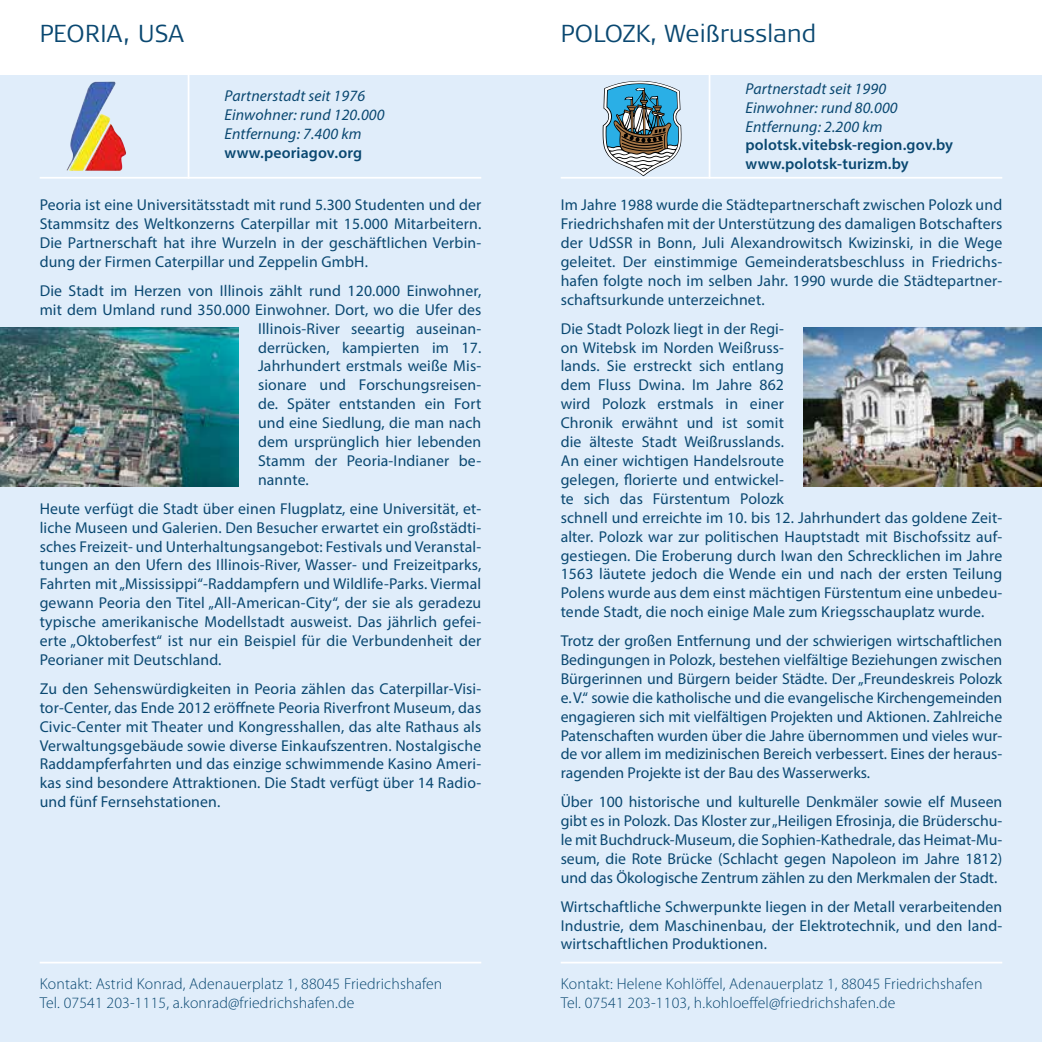
<style>
.page{position:relative;width:1042px;height:1042px;background:#fff}
.page>*{position:absolute;margin:0;border:0;box-sizing:border-box;transform-origin:0 0}
.t1{font:300 24.5px "Signa OT";letter-spacing:.01em;color:#0a4871}
.t2{font:15.75px/18.9px "Myriad Pro";letter-spacing:.01em;color:#0a4871;text-align:justify}
.t3{font:300 15.75px/18.9px "Myriad Pro";letter-spacing:.01em;color:#0a4871}
.t4{font:italic 15.75px/18.9px "Myriad Pro";letter-spacing:.01em;color:#0a4871}
.t5{font:600 15.75px/18.9px "Myriad Pro";letter-spacing:.01em;color:#0a4871}
</style>
<div class="page">
<div style="left:0;top:0;width:521px;height:1042px;background:#e0edfa"></div>
<div style="left:521px;top:0;width:521px;height:1042px;background:#e0edfa"></div>
<hr style="left:188px;top:60px;width:1px;height:119px;background:#fff">
<hr style="left:40px;top:177px;width:441px;height:2px;background:#fff">
<hr style="left:708px;top:60px;width:2px;height:119px;background:#fff">
<hr style="left:561px;top:177px;width:441px;height:2px;background:#fff">
<hr style="left:40px;top:961px;width:441px;height:2px;background:#fff">
<hr style="left:561px;top:961px;width:441px;height:2px;background:#fff">
<div style="left:0;top:0;width:1042px;height:74px;background:#fff"></div>
<img style="left:66px;top:82px;width:60px;height:89px">
<svg style="left:603px;top:81px;width:78px;height:95px"></svg>
<img style="left:0;top:327px;width:238px;height:159px">
<img style="left:804px;top:327px;width:238px;height:159px">
<h1 class="t1" style="left:40px;top:19px;width:146px">PEORIA, USA</h1>
<h1 class="t1" style="left:561px;top:19px;width:257px">POLOZK, Weißrussland</h1>
<p class="t4" style="left:224px;top:86px;width:162px">Partnerstadt seit 1976<br>Einwohner: rund 120.000<br>Entfernung: 7.400 km</p>
<p class="t5" style="left:224px;top:143px;width:139px">www.peoriagov.org</p>
<p class="t2" style="left:40px;top:195px;width:443px">Peoria ist eine Universitätsstadt mit rund 5.300 Studenten und der Stammsitz des Weltkonzerns Caterpillar mit 15.000 Mitarbeitern.<br>Die Partnerschaft hat ihre Wurzeln in der geschäftlichen Verbin&shy;dung der Firmen Caterpillar und Zeppelin GmbH.</p>
<p class="t2" style="left:40px;top:281px;width:443px">Die Stadt im Herzen von Illinois zählt rund 120.000 Einwohner,</p>
<p class="t2" style="left:40px;top:300px;width:443px">mit dem Umland rund 350.000 Einwohner. Dort, wo die Ufer des</p>
<p class="t2" style="left:258px;top:319px;width:225px">Illinois-River seeartig auseinan-</p>
<p class="t2" style="left:258px;top:337px;width:225px">derrücken, kampierten im 17.</p>
<p class="t2" style="left:258px;top:356px;width:225px">Jahrhundert erstmals weiße Mis-</p>
<p class="t2" style="left:258px;top:375px;width:225px">sionare und Forschungsreisen-</p>
<p class="t2" style="left:258px;top:394px;width:225px">de. Später entstanden ein Fort</p>
<p class="t2" style="left:258px;top:413px;width:225px">und eine Siedlung, die man nach</p>
<p class="t2" style="left:258px;top:432px;width:225px">dem ursprünglich hier lebenden</p>
<p class="t2" style="left:258px;top:451px;width:225px">Stamm der Peoria-Indianer be-</p>
<p class="t2" style="left:258px;top:470px;width:52px">nannte.</p>
<p class="t2" style="left:40px;top:499px;width:443px">Heute verfügt die Stadt über einen Flugplatz, eine Universität, et&shy;liche Museen und Galerien. Den Besucher erwartet ein großstädti&shy;sches Freizeit- und Unterhaltungsangebot: Festivals und Veranstal&shy;tungen an den Ufern des Illinois-River, Wasser- und Freizeitparks, Fahrten mit „Mississippi“-Raddampfern und Wildlife-Parks. Viermal gewann Peoria den Titel „All-American-City“, der sie als geradezu typische amerikanische Modellstadt ausweist. Das jährlich gefei&shy;erte „Oktoberfest“ ist nur ein Beispiel für die Verbundenheit der Peorianer mit Deutschland.</p>
<p class="t2" style="left:40px;top:679px;width:443px">Zu den Sehenswürdigkeiten in Peoria zählen das Caterpillar-Visi&shy;tor-Center, das Ende 2012 eröffnete Peoria Riverfront Museum, das Civic-Center mit Theater und Kongresshallen, das alte Rathaus als Verwaltungsgebäude sowie diverse Einkaufszentren. Nostalgische Raddampferfahrten und das einzige schwimmende Kasino Ameri&shy;kas sind besondere Attraktionen. Die Stadt verfügt über 14 Radio&shy;und fünf Fernsehstationen.</p>
<p class="t4" style="left:745px;top:79px;width:154px">Partnerstadt seit 1990<br>Einwohner: rund 80.000<br>Entfernung: 2.200 km</p>
<p class="t5" style="left:745px;top:135px;width:209px">polotsk.vitebsk-region.gov.by www.polotsk-turizm.by</p>
<p class="t2" style="left:561px;top:195px;width:443px">Im Jahre 1988 wurde die Städtepartnerschaft zwischen Polozk und Friedrichshafen mit der Unterstützung des damaligen Botschafters der UdSSR in Bonn, Juli Alexandrowitsch Kwizinski, in die Wege geleitet. Der einstimmige Gemeinderatsbeschluss in Friedrichs&shy;hafen folgte noch im selben Jahr. 1990 wurde die Städtepartner&shy;schaftsurkunde unterzeichnet.</p>
<p class="t2" style="left:561px;top:319px;width:443px;text-align:left">Die Stadt Polozk liegt in der Regi-<br>on Witebsk im Norden Weißruss-<br>lands. Sie erstreckt sich entlang<br>dem Fluss Dwina. Im Jahre 862<br>wird Polozk erstmals in einer<br>Chronik erwähnt und ist somit<br>die älteste Stadt Weißrusslands.<br>An einer wichtigen Handelsroute<br>gelegen, florierte und entwickel-<br>te sich das Fürstentum Polozk<br>schnell und erreichte im 10. bis 12. Jahrhundert das goldene Zeit&shy;alter. Polozk war zur politischen Hauptstadt mit Bischofssitz auf&shy;gestiegen. Die Eroberung durch Iwan den Schrecklichen im Jahre 1563 läutete jedoch die Wende ein und nach der ersten Teilung Polens wurde aus dem einst mächtigen Fürstentum eine unbedeu&shy;tende Stadt, die noch einige Male zum Kriegsschauplatz wurde.</p>
<p class="t2" style="left:561px;top:631px;width:443px">Trotz der großen Entfernung und der schwierigen wirtschaftlichen Bedingungen in Polozk, bestehen vielfältige Beziehungen zwischen Bürgerinnen und Bürgern beider Städte. Der „Freundeskreis Polozk e.V.“ sowie die katholische und die evangelische Kirchengemeinden engagieren sich mit vielfältigen Projekten und Aktionen. Zahlreiche Patenschaften wurden über die Jahre übernommen und vieles wur&shy;de vor allem im medizinischen Bereich verbessert. Eines der heraus&shy;ragenden Projekte ist der Bau des Wasserwerks.</p>
<p class="t2" style="left:561px;top:792px;width:443px">Über 100 historische und kulturelle Denkmäler sowie elf Museen gibt es in Polozk. Das Kloster zur „Heiligen Efrosinja, die Brüderschu&shy;le mit Buchdruck-Museum, die Sophien-Kathedrale, das Heimat-Mu&shy;seum, die Rote Brücke (Schlacht gegen Napoleon im Jahre 1812) und das Ökologische Zentrum zählen zu den Merkmalen der Stadt.</p>
<p class="t2" style="left:561px;top:896px;width:443px">Wirtschaftliche Schwerpunkte liegen in der Metall verarbeitenden Industrie, dem Maschinenbau, der Elektrotechnik, und den land&shy;wirtschaftlichen Produktionen.</p>
<p class="t3" style="left:40px;top:975px;width:404px">Kontakt: Astrid Konrad, Adenauerplatz 1, 88045 Friedrichshafen<br>Tel. 07541 203-1115, a.konrad@friedrichshafen.de</p>
<p class="t3" style="left:561px;top:975px;width:423px">Kontakt: Helene Kohlöffel, Adenauerplatz 1, 88045 Friedrichshafen<br>Tel. 07541 203-1103, h.kohloeffel@friedrichshafen.de</p>
</div>
